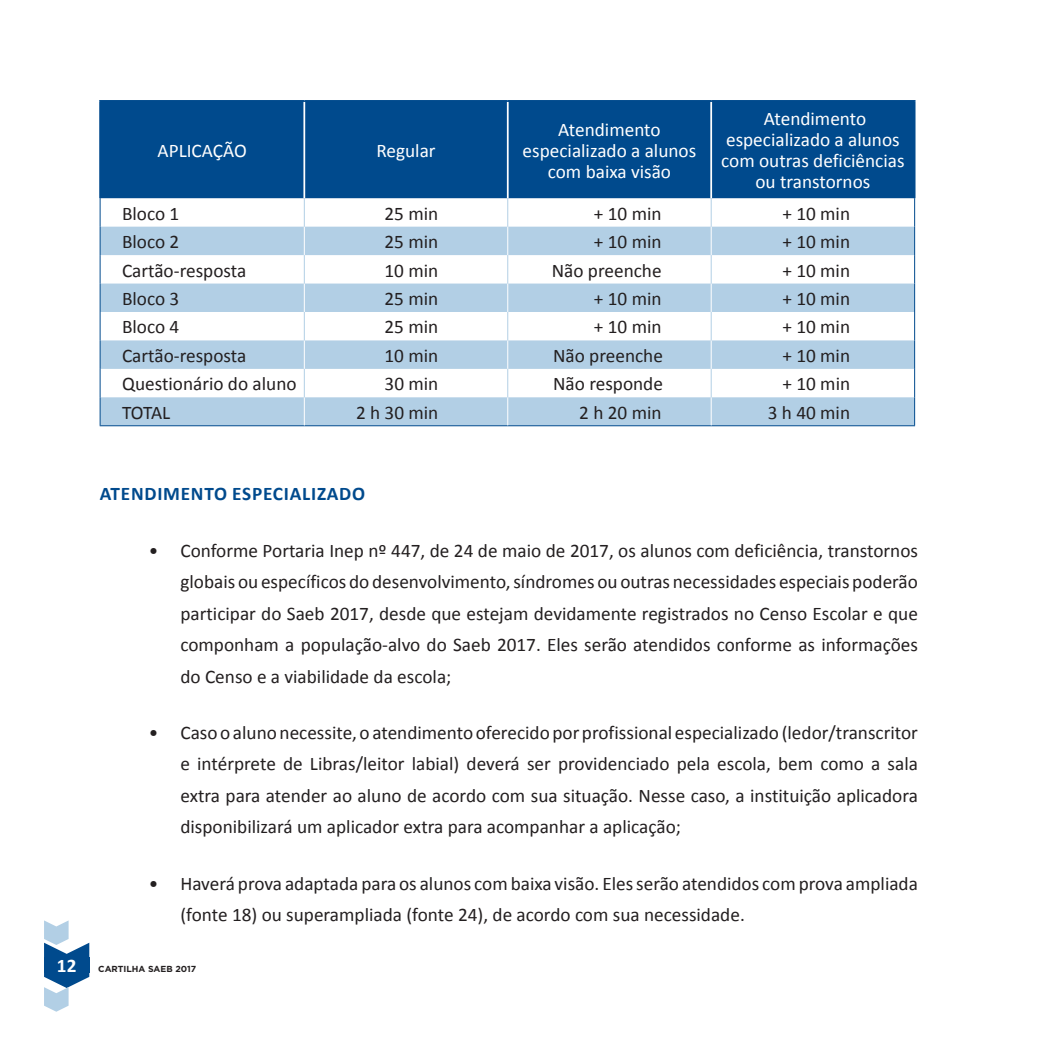
<style>
.page{position:relative;width:1042px;height:1042px;background:#fff}
.page>*{position:absolute;margin:0;border:0;box-sizing:border-box;transform-origin:0 0}
.t1{font:19.25px/31.5px "Calibri";color:#231f20;text-align:justify}
.t2{font:19.25px/21px "Calibri";color:#fff;text-align:center}
.t3{font:700 19.25px "Calibri";color:#004a8d}
.t4{font:700 8.75px "Gotham";color:#231f20}
.s1{font-family:"Calibri";font-size:19.25px;color:#fff}
</style>
<div class="page">
<svg style="left:44px;top:920px;width:45px;height:91px"></svg>
<div style="left:101px;top:102px;width:813px;height:96px;background:#004a8d"></div>
<svg style="left:101px;top:227px;width:813px;height:198px;fill:#b2cfe5"></svg>
<hr style="left:303px;top:102px;width:2px;height:96px;background:#fff">
<hr style="left:507px;top:102px;width:2px;height:96px;background:#fff">
<hr style="left:710px;top:102px;width:2px;height:96px;background:#fff">
<hr style="left:99px;top:100px;width:205px;height:2px;background:#004a8d">
<hr style="left:99px;top:102px;width:2px;height:96px;background:#004a8d">
<hr style="left:304px;top:100px;width:204px;height:2px;background:#004a8d">
<hr style="left:508px;top:100px;width:203px;height:2px;background:#004a8d">
<hr style="left:711px;top:100px;width:204px;height:2px;background:#004a8d">
<hr style="left:914px;top:102px;width:1px;height:96px;background:#004a8d">
<svg style="left:100px;top:198px;width:1px;height:227px"></svg>
<svg style="left:914px;top:198px;width:1px;height:227px"></svg>
<hr style="left:100px;top:425px;width:204px;height:1px;background:#004a8d">
<hr style="left:304px;top:425px;width:204px;height:1px;background:#004a8d">
<hr style="left:508px;top:425px;width:203px;height:1px;background:#004a8d">
<hr style="left:711px;top:425px;width:204px;height:1px;background:#004a8d">
<svg style="left:304px;top:198px;width:1px;height:227px"></svg>
<svg style="left:507px;top:198px;width:1px;height:227px"></svg>
<svg style="left:711px;top:198px;width:1px;height:227px"></svg>
<p class="t2" style="left:158px;top:140px;width:91px">APLICAÇÃO</p>
<p class="t2" style="left:376px;top:140px;width:61px">Regular</p>
<p class="t2" style="left:523px;top:119px;width:175px">Atendimento especializado a alunos com baixa visão</p>
<p class="t2" style="left:721px;top:108px;width:185px">Atendimento especializado a alunos com outras deficiências ou transtornos</p>
<p class="t1" style="left:122px;top:198px;width:59px">Bloco 1</p>
<p class="t1" style="left:384px;top:198px;width:55px">25 min</p>
<p class="t1" style="left:594px;top:198px;width:69px">+ 10 min</p>
<p class="t1" style="left:782px;top:198px;width:69px">+ 10 min</p>
<p class="t1" style="left:122px;top:226px;width:59px">Bloco 2</p>
<p class="t1" style="left:384px;top:226px;width:55px">25 min</p>
<p class="t1" style="left:594px;top:226px;width:69px">+ 10 min</p>
<p class="t1" style="left:782px;top:226px;width:69px">+ 10 min</p>
<p class="t1" style="left:122px;top:254px;width:126px">Cartão-resposta</p>
<p class="t1" style="left:384px;top:254px;width:55px">10 min</p>
<p class="t1" style="left:552px;top:254px;width:111px">Não preenche</p>
<p class="t1" style="left:782px;top:254px;width:69px">+ 10 min</p>
<p class="t1" style="left:122px;top:283px;width:59px">Bloco 3</p>
<p class="t1" style="left:384px;top:283px;width:55px">25 min</p>
<p class="t1" style="left:594px;top:283px;width:69px">+ 10 min</p>
<p class="t1" style="left:782px;top:283px;width:69px">+ 10 min</p>
<p class="t1" style="left:122px;top:311px;width:59px">Bloco 4</p>
<p class="t1" style="left:384px;top:311px;width:55px">25 min</p>
<p class="t1" style="left:594px;top:311px;width:69px">+ 10 min</p>
<p class="t1" style="left:782px;top:311px;width:69px">+ 10 min</p>
<p class="t1" style="left:122px;top:340px;width:126px">Cartão-resposta</p>
<p class="t1" style="left:384px;top:340px;width:55px">10 min</p>
<p class="t1" style="left:553px;top:340px;width:111px">Não preenche</p>
<p class="t1" style="left:782px;top:340px;width:69px">+ 10 min</p>
<p class="t1" style="left:122px;top:368px;width:176px">Questionário do aluno</p>
<p class="t1" style="left:384px;top:368px;width:55px">30 min</p>
<p class="t1" style="left:553px;top:368px;width:111px">Não responde</p>
<p class="t1" style="left:782px;top:368px;width:69px">+ 10 min</p>
<p class="t1" style="left:122px;top:397px;width:50px">TOTAL</p>
<p class="t1" style="left:356px;top:397px;width:84px">2 h 30 min</p>
<p class="t1" style="left:579px;top:397px;width:84px">2 h 20 min</p>
<p class="t1" style="left:768px;top:397px;width:84px">3 h 40 min</p>
<p class="t3" style="left:100px;top:481px;width:24px">ATENDIMENTO</p>
<p class="t3" style="left:232px;top:481px;width:11px">ESPECIALI</p>
<p class="t3" style="left:317px;top:481px;width:24px">ZADO</p>
<p class="t1" style="left:180px;top:534px;width:739px;text-indent:-31px">• Conforme Portaria Inep nº 447, de 24 de maio de 2017, os alunos com deficiência, transtornos globais ou específicos do desenvolvimento, síndromes ou outras necessidades especiais poderão participar do Saeb 2017, desde que estejam devidamente registrados no Censo Escolar e que componham a população-alvo do Saeb 2017. Eles serão atendidos conforme as informações do Censo e a viabilidade da escola;</p>
<p class="t1" style="left:180px;top:717px;width:739px;text-indent:-31px">• Caso o aluno necessite, o atendimento oferecido por profissional especializado (ledor/transcritor e intérprete de Libras/leitor labial) deverá ser providenciado pela escola, bem como a sala extra para atender ao aluno de acordo com sua situação. Nesse caso, a instituição aplicadora disponibilizará um aplicador extra para acompanhar a aplicação;</p>
<p class="t1" style="left:180px;top:867px;width:739px;text-indent:-31px">• Haverá prova adaptada para os alunos com baixa visão. Eles serão atendidos com prova ampliada (fonte 18) ou superampliada (fonte 24), de acordo com sua necessidade.</p>
<p class="t4" style="left:57px;top:962px;width:99px"><span class="s1">12</span> CARTILHA SAE</p>
<p class="t4" style="left:166px;top:962px;width:31px">B 2017</p>
</div>
